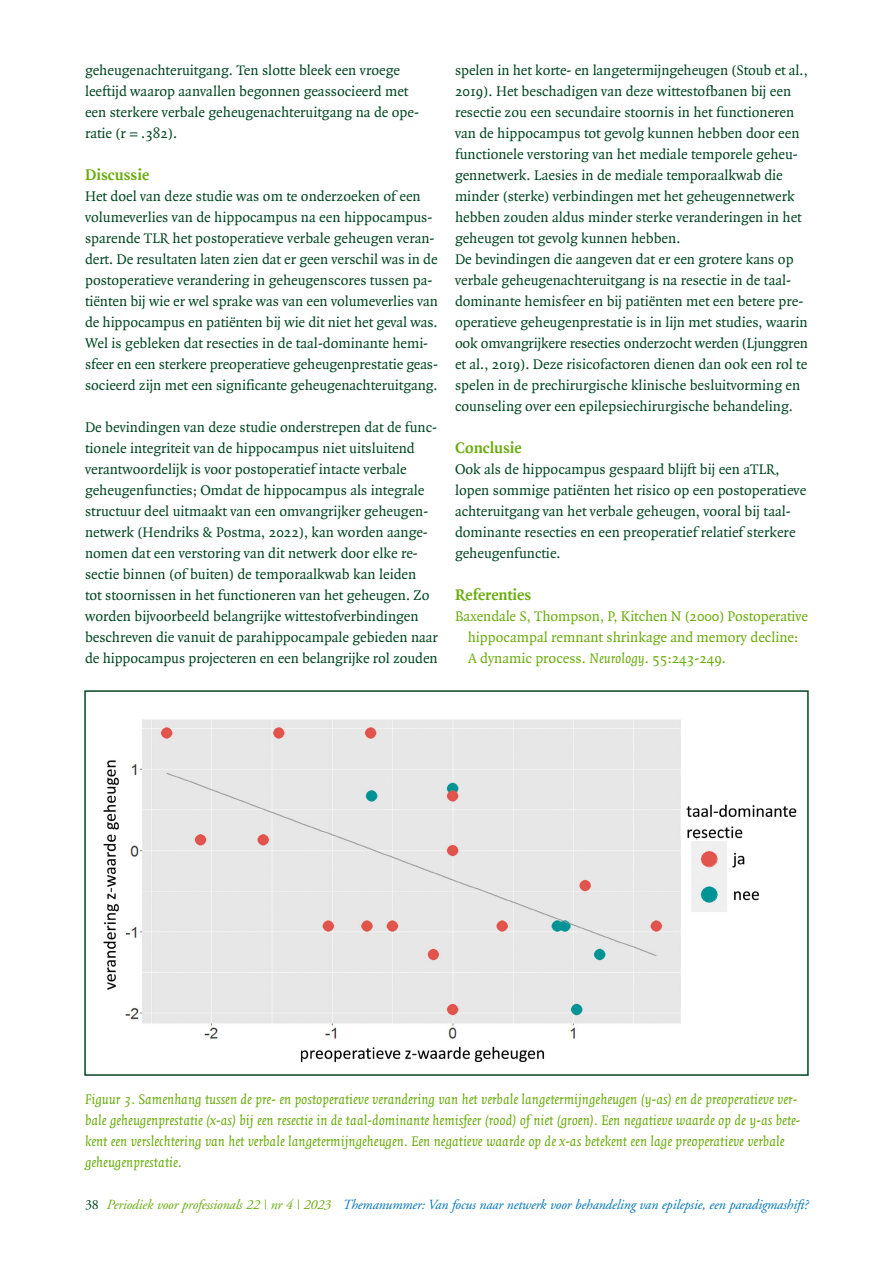
<style>
.page{position:relative;width:893px;height:1263px;background:#fff}
.page>*{position:absolute;margin:0;border:0;box-sizing:border-box;transform-origin:0 0}
.t1{font:700 16.5px "Quadraat";color:#69ac0d}
.t2{font:15px/21px "Quadraat";color:#004620}
.t3{font:italic 15px/21px "Quadraat";color:#69ac0d}
.t4{font:15px/21px "Quadraat";color:#69ac0d}
.t5{font:italic 13.95px "Adobe Garamond";letter-spacing:-.01em;color:#0074b5}
.s1{font-style:italic}
.s2{font-style:normal;color:#004620}
.s3{color:#69ac0d}
</style>
<div class="page">
<img style="left:103px;top:719px;width:694px;height:344px">
<div style="left:84px;top:690px;width:725px;height:386px;border:2px solid #004620"></div>
<p class="t2" style="left:85px;top:60px;width:336px">geheugenachteruitgang. Ten slotte bleek een vroege leeftijd waarop aanvallen begonnen geassocieerd met een sterkere verbale geheugenachteruitgang na de ope&shy;ratie (r = .382).</p>
<p class="t1" style="left:85px;top:166px;width:66px">Discussie</p>
<p class="t2" style="left:85px;top:186px;width:354px">Het doel van deze studie was om te onderzoeken of een volumeverlies van de hippocampus na een hippocampus&shy;sparende TLR het postoperatieve verbale geheugen veran&shy;dert. De resultaten laten zien dat er geen verschil was in de postoperatieve verandering in geheugenscores tussen pa&shy;tiënten bij wie er wel sprake was van een volumeverlies van de hippocampus en patiënten bij wie dit niet het geval was.<br>Wel is gebleken dat resecties in de taal-dominante hemi&shy;sfeer en een sterkere preoperatieve geheugenprestatie geas&shy;socieerd zijn met een significante geheugenachteruitgang.</p>
<p class="t2" style="left:85px;top:417px;width:354px">De bevindingen van deze studie onderstrepen dat de func&shy;tionele integriteit van de hippocampus niet uitsluitend verantwoordelijk is voor postoperatief intacte verbale geheugenfuncties; Omdat de hippocampus als integrale structuur deel uitmaakt van een omvangrijker geheugen&shy;netwerk (Hendriks &amp; Postma, 2022), kan worden aange&shy;nomen dat een verstoring van dit netwerk door elke re&shy;sectie binnen (of buiten) de temporaalkwab kan leiden<br>tot stoornissen in het functioneren van het geheugen. Zo worden bijvoorbeeld belangrijke wittestofverbindingen beschreven die vanuit de parahippocampale gebieden naar de hippocampus projecteren en een belangrijke rol zouden</p>
<p class="t2" style="left:455px;top:60px;width:354px">spelen in het korte- en langetermijngeheugen (Stoub et al., 2019). Het beschadigen van deze wittestofbanen bij een resectie zou een secundaire stoornis in het functioneren van de hippocampus tot gevolg kunnen hebben door een functionele verstoring van het mediale temporele geheu&shy;gennetwerk. Laesies in de mediale temporaalkwab die minder (sterke) verbindingen met het geheugennetwerk hebben zouden aldus minder sterke veranderingen in het geheugen tot gevolg kunnen hebben.<br>De bevindingen die aangeven dat er een grotere kans op verbale geheugenachteruitgang is na resectie in de taal&shy;dominante hemisfeer en bij patiënten met een betere pre&shy;operatieve geheugenprestatie is in lijn met studies, waarin ook omvangrijkere resecties onderzocht werden (Ljunggren et al., 2019). Deze risicofactoren dienen dan ook een rol te spelen in de prechirurgische klinische besluitvorming en counseling over een epilepsiechirurgische behandeling.</p>
<p class="t1" style="left:455px;top:439px;width:68px">Conclusie</p>
<p class="t2" style="left:455px;top:459px;width:353px">Ook als de hippocampus gespaard blijft bij een aTLR, lopen sommige patiënten het risico op een postoperatieve achteruitgang van het verbale geheugen, vooral bij taal&shy;dominante resecties en een preoperatief relatief sterkere geheugenfunctie.</p>
<p class="t1" style="left:455px;top:586px;width:78px">Referenties</p>
<p class="t4" style="left:468px;top:606px;width:342px;text-indent:-13px">Baxendale S, Thompson, P, Kitchen N (2000) Postoperative hippocampal remnant shrinkage and memory decline:<br>A dynamic process. <span class="s1">Neurology</span>. 55:243-249.</p>
<p class="t3" style="left:85px;top:1089px;width:717px">Figuur 3. Samenhang tussen de pre- en postoperatieve verandering van het verbale langetermijngeheugen (y-as) en de preoperatieve ver&shy;bale geheugenprestatie (x-as) bij een resectie in de taal-dominante hemisfeer (rood) of niet (groen). Een negatieve waarde op de y-as bete&shy;kent een verslechtering van het verbale langetermijngeheugen. Een negatieve waarde op de x-as betekent een lage preoperatieve verbale geheugenprestatie.</p>
<p class="t5" style="left:85px;top:1197px;width:724px"><span class="s2">38</span> <span class="s3">Periodiek voor professionals 22 | nr 4 | 2023</span> Themanummer: Van focus naar netwerk voor behandeling van epilepsie, een paradigmashift?</p>
</div>
